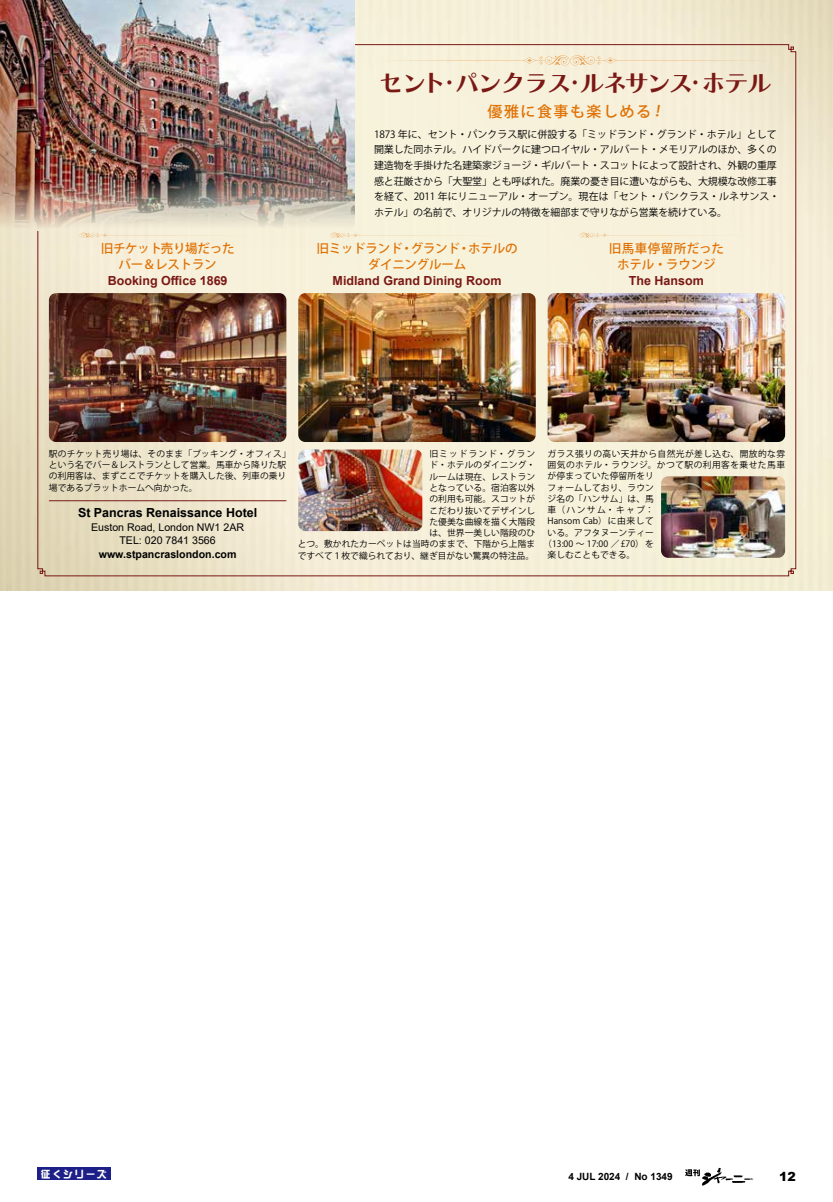
<style>
.page{position:relative;width:833px;height:1202px;background:#fff}
.page>*{position:absolute;margin:0;border:0;box-sizing:border-box;transform-origin:0 0}
.t1{font:25.5px "Chiaro Std B";letter-spacing:-.07em;color:#7a1815}
.t2{font:500 15px "Koz Go Pro";letter-spacing:.1em;color:#e07103}
.t3{font:500 12.5px/16.2px "Koz Go Pro";letter-spacing:-.02em;color:#e07103;text-align:center}
.t4{font:700 12.5px "Arial";color:#7a1815}
.t5{font:700 12.5px "Arial";color:#000}
.t6{font:900 12.5px "Arial";color:#000}
.t7{font:10.62px/13.8px "Arial";color:#000;text-align:center}
.t8{font:700 10.62px "Arial";color:#000}
.t9{font:10px/15.6px "Koz Go Pro";letter-spacing:-.02em;color:#000}
.t10{font:700 10px "Arial";color:#000}
.t11{font:10px "DF So Gei W9 WIN RKSJ H";letter-spacing:.12em;color:#fff}
.t12{font:8.75px/11.2px "Koz Go Pro";letter-spacing:.01em;color:#000}
.t13{font:8.75px "Koz Go Pro";letter-spacing:.045em;color:#000}
.t14{font:8.75px "Koz Go Pro";letter-spacing:.05em;color:#000}
</style>
<div class="page">
<img style="left:0;top:0;width:833px;height:590px">
<svg style="left:37px;top:44px;width:759px;height:532px"></svg>
<img style="left:701px;top:1167px;width:52px;height:18px">
<svg style="left:685px;top:1169px;width:15px;height:7px"></svg>
<div style="left:37px;top:1167px;width:74px;height:12px;background:#1d2088"></div>
<img style="left:0;top:0;width:354px;height:246px">
<img style="left:298px;top:293px;width:238px;height:149px">
<img style="left:49px;top:293px;width:237px;height:149px">
<img style="left:547px;top:293px;width:238px;height:149px">
<img style="left:661px;top:476px;width:124px;height:81px">
<hr style="left:49px;top:500px;width:237px;height:1px;background:#7a1815">
<svg style="left:376px;top:55px;width:400px;height:10px"></svg>
<svg style="left:329px;top:232px;width:178px;height:6px"></svg>
<svg style="left:79px;top:232px;width:177px;height:6px"></svg>
<svg style="left:579px;top:232px;width:176px;height:6px"></svg>
<img style="left:298px;top:449px;width:124px;height:82px">
<svg style="left:656px;top:105px;width:4px;height:12px"></svg>
<h1 class="t1" style="left:379px;top:67px;width:394px">セントパンクラスルネサンスホテル</h1>
<h1 class="t1" style="left:437px;top:67px;width:26px">・</h1>
<h1 class="t1" style="left:562px;top:67px;width:26px">・</h1>
<h1 class="t1" style="left:683px;top:67px;width:26px">・</h1>
<h2 class="t2" style="left:487px;top:101px;width:165px">優雅に食事も楽しめる</h2>
<h3 class="t3" style="left:101px;top:240px;width:135px">旧チケット売り場だったバー＆レストラン</h3>
<h3 class="t4" style="left:108px;top:272px;width:121px">Booking Office 1869</h3>
<p class="t9" style="left:374px;top:126px;width:407px">1873 年に、セント・パンクラス駅に併設する「ミッドランド・グランド・ホテル」として開業した同ホテル。ハイドパークに建つロイヤル・アルバート・メモリアルのほか、多くの建造物を手掛けた名建築家ジョージ・ギルバート・スコットによって設計され、外観の重厚感と荘厳さから「大聖堂」とも呼ばれた。廃業の憂き目に遭いながらも、大規模な改修工事を経て、2011 年にリニューアル・オープン。現在は「セント・パンクラス・ルネサンス・ホテル」の名前で、オリジナルの特徴を細部まで守りながら営業を続けている。</p>
<h3 class="t3" style="left:411px;top:240px;width:51px">グランド</h3>
<h3 class="t3" style="left:368px;top:240px;width:100px;text-align:left;text-indent:-51px">旧ミッドランド<br>ダイニングルーム</h3>
<h3 class="t4" style="left:333px;top:272px;width:170px">Midland Grand Dining Room</h3>
<h3 class="t3" style="left:468px;top:240px;width:51px">ホテルの</h3>
<h3 class="t3" style="left:400px;top:240px;width:14px">・</h3>
<h3 class="t3" style="left:458px;top:240px;width:14px">・</h3>
<h3 class="t3" style="left:609px;top:240px;width:116px">旧馬車停留所だったホテル・ラウンジ</h3>
<h3 class="t4" style="left:629px;top:272px;width:77px">The Hansom</h3>
<p class="t12" style="left:49px;top:448px;width:243px">駅のチケット売り場は、そのまま「ブッキング・オフィス「という名でバー＆レストランとして営業。馬車から降りた駅の利用客は、まずここでチケットを購入した後、列車の乗り場であるプラットホームへ向かった。</p>
<p class="t12" style="left:298px;top:448px;width:239px;text-align:right">旧ミッドランド・グラン<br>ド・ホテルのダイニング・<br>ルームは現在、レストラン<br>となっている。宿泊客以外<br>の利用も可能。スコットが<br>こだわり抜いてデザインし<br>た優美な曲線を描く大階段<br>は、世界一美しい階段のひ<br>とつ。敷かれたカーペットは当時のままで、下階から上階まですべて１枚で織られており、継ぎ目がない驚異の特注品。</p>
<p class="t13" style="left:547px;top:448px;width:239px">ガラス張りの高い天井から自然光が差し込む、開放的な雰</p>
<p class="t14" style="left:547px;top:459px;width:239px">囲気のホテル・ラウンジ。かつて駅の利用客を乗せた馬車</p>
<p class="t12" style="left:547px;top:470px;width:108px">が停まっていた停留所をリ</p>
<p class="t12" style="left:547px;top:482px;width:108px">フォームしており、ラウン</p>
<p class="t12" style="left:547px;top:493px;width:108px">ジ名の「ハンサム」は、馬</p>
<p class="t12" style="left:547px;top:504px;width:108px">車（ハンサム・キャブ：</p>
<p class="t12" style="left:547px;top:515px;width:108px">Hansom Cab）に由来して</p>
<p class="t12" style="left:547px;top:527px;width:108px">いる。アフタヌーンティー</p>
<p class="t12" style="left:543px;top:538px;width:112px">（13:00 ～ 17:00 ／ £70）を</p>
<p class="t12" style="left:547px;top:549px;width:89px">楽しむこともできる。</p>
<h3 class="t5" style="left:78px;top:503px;width:181px">St Pancras Renaissance Hotel</h3>
<p class="t7" style="left:91px;top:520px;width:154px">Euston Road, London NW 21 AR<br>TEL: 020 7841 3566</p>
<p class="t8" style="left:99px;top:546px;width:139px">www.stpancraslondon.com</p>
<p class="t11" style="left:41px;top:1168px;width:67px">征くシリーズ</p>
<p class="t10" style="left:626px;top:1169px;width:4px">/</p>
<p class="t10" style="left:568px;top:1169px;width:54px">4 JUL 2024</p>
<p class="t10" style="left:634px;top:1169px;width:40px">No 1349</p>
<h3 class="t6" style="left:779px;top:1166px;width:18px">12</h3>
</div>
